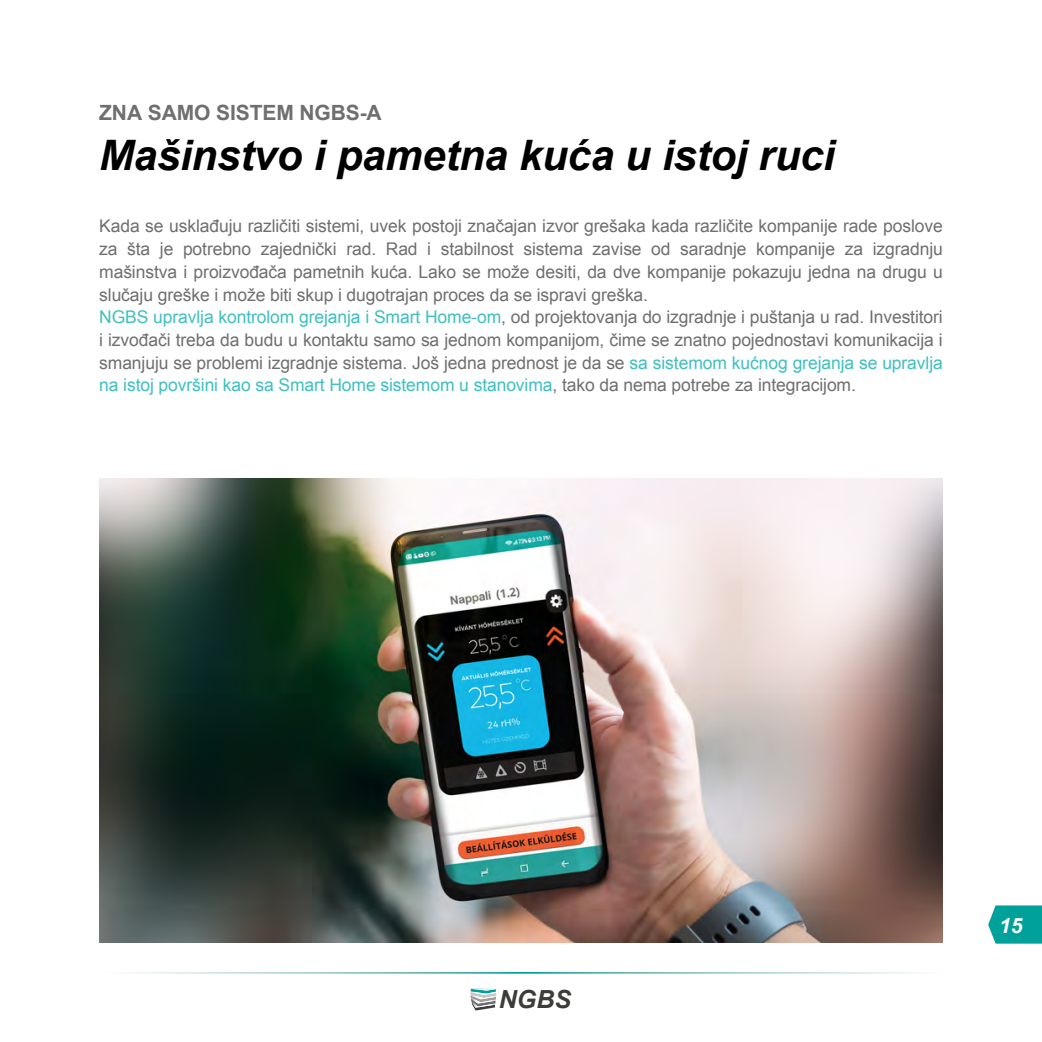
<style>
.page{position:relative;width:1042px;height:1042px;background:#fff}
.page>*{position:absolute;margin:0;border:0;box-sizing:border-box;transform-origin:0 0}
.t1{font:italic 700 42px "Arial";letter-spacing:-.005em;color:#000}
.t2{font:italic 700 25.03px "Arial";color:#3c3c3b}
.t3{font:700 21px "Arial";letter-spacing:-.005em;color:#706f6f}
.t4{font:italic 700 21px "Arial";color:#fff}
.t5{font:17.5px/22.8px "Arial";letter-spacing:-.005em;color:#706f6f}
.s1{color:#40bfbf}
</style>
<div class="page">
<svg style="left:470px;top:988px;width:26px;height:22px"></svg>
<svg style="left:988px;top:905px;width:54px;height:38px;background:#14a8a2"></svg>
<img style="left:99px;top:479px;width:844px;height:464px">
<p class="t3" style="left:99px;top:98px;width:284px">ZNA SAMO SISTEM NGBS-A</p>
<h1 class="t1" style="left:99px;top:127px;width:737px">Mašinstvo i pametna kuća u istoj ruci</h1>
<p class="t5" style="left:99px;top:215px;width:845px">Kada se usklađuju različiti sistemi, uvek postoji značajan izvor grešaka kada različite kompanije rade poslove za šta je potrebno zajednički rad. Rad i stabilnost sistema zavise od saradnje kompanije za izgradnju mašinstva i proizvođača pametnih kuća. Lako se može desiti, da dve kompanije pokazuju jedna na drugu u slučaju greške i može biti skup i dugotrajan proces da se ispravi greška.<br><span class="s1">NGBS upravlja kontrolom grejanja i Smart Home-om</span>, od projektovanja do izgradnje i puštanja u rad. Investitori i izvođači treba da budu u kontaktu samo sa jednom kompanijom, čime se znatno pojednostavi komunikacija i smanjuju se problemi izgradnje sistema. Još jedna prednost je da se <span class="s1">sa sistemom kućnog grejanja se upravlja na istoj površini kao sa Smart Home sistemom u stanovima</span>, tako da nema potrebe za integracijom.</p>
<h2 class="t2" style="left:499px;top:982px;width:74px">NGBS</h2>
<p class="t4" style="left:999px;top:911px;width:25px">15</p>
</div>
